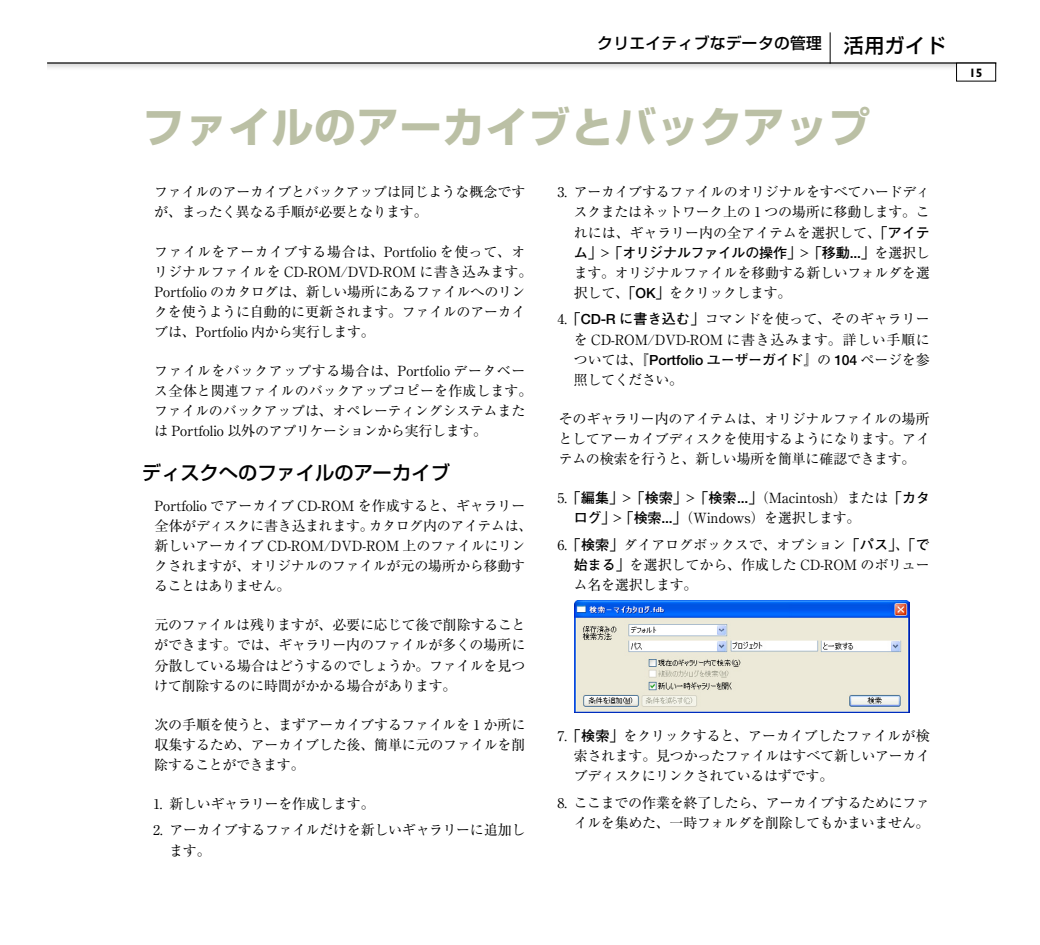
<style>
.page{position:relative;width:1040px;height:945px;background:#fff}
.page>*{position:absolute;margin:0;border:0;box-sizing:border-box;transform-origin:0 0}
.t1{font:700 42px "Shin Go";letter-spacing:.02em;color:#bbc0a5}
.t2{font:500 19.95px "Shin Go";letter-spacing:.025em;color:#000}
.t3{font:500 19.25px "Shin Go";color:#000}
.t4{font:500 15.75px "Shin Go";letter-spacing:.02em;color:#000}
.BODY_TEXT{font:14px/20.1px "Ryumin";letter-spacing:-.015em;color:#000}
.STEPS{font:14px/20.1px "Ryumin";letter-spacing:-.02em;color:#000;text-align:justify}
.t5{font:700 12.25px "Gill Sans";color:#000}
.s1{font-family:"Futo Go B101";font-weight:700}
</style>
<div class="page">
<svg style="left:47px;top:64px;width:909px;height:4px"></svg>
<hr style="left:47px;top:63px;width:949px;height:1px;background:#000">
<div style="left:956px;top:63px;width:40px;height:19px;border:1px solid #000"></div>
<hr style="left:829px;top:32px;width:1px;height:32px;background:#000">
<img style="left:575px;top:600px;width:334px;height:112px">
<p class="t4" style="left:597px;top:33px;width:226px">クリエイティブなデータの管理</p>
<p class="t2" style="left:844px;top:32px;width:103px">活用ガイド</p>
<h1 class="t1" style="left:143px;top:99px;width:729px">ファイルのアーカイブとバックアップ</h1>
<p class="BODY_TEXT" style="left:154px;top:182px;width:373px">ファイルのアーカイブとバックアップは同じような概念ですが、まったく異なる手順が必要となります。</p>
<p class="BODY_TEXT" style="left:154px;top:241px;width:380px">ファイルをアーカイブする場合は、Portfolio を使って、オリジナルファイルを CD-ROM/DVD-ROM に書き込みます。Portfolio のカタログは、新しい場所にあるファイルへのリンクを使うように自動的に更新されます。ファイルのアーカイブは、Portfolio 内から実行します。</p>
<p class="BODY_TEXT" style="left:154px;top:361px;width:380px">ファイルをバックアップする場合は、Portfolio データベース全体と関連ファイルのバックアップコピーを作成します。ファイルのバックアップは、オペレーティングシステムまたは Portfolio 以外のアプリケーションから実行します。</p>
<h2 class="t3" style="left:142px;top:460px;width:310px">ディスクへのファイルのアーカイブ</h2>
<p class="BODY_TEXT" style="left:154px;top:495px;width:380px">Portfolio でアーカイブ CD-ROM を作成すると、ギャラリー全体がディスクに書き込まれます。カタログ内のアイテムは、新しいアーカイブ CD-ROM/DVD-ROM 上のファイルにリンクされますが、オリジナルのファイルが元の場所から移動することはありません。</p>
<p class="BODY_TEXT" style="left:154px;top:615px;width:373px;text-align:justify">元のファイルは残りますが、必要に応じて後で削除することができます。では、ギャラリー内のファイルが多くの場所に分散している場合はどうするのでしょうか。ファイルを見つけて削除するのに時間がかかる場合があります。</p>
<p class="BODY_TEXT" style="left:154px;top:714px;width:372px;text-align:justify">次の手順を使うと、まずアーカイブするファイルを 1 か所に収集するため、アーカイブした後、簡単に元のファイルを削除することができます。</p>
<p class="STEPS" style="left:153px;top:793px;width:223px">1. 新しいギャラリーを作成します。</p>
<p class="STEPS" style="left:169px;top:820px;width:357px;text-indent:-16px">2. アーカイブするファイルだけを新しいギャラリーに追加します。</p>
<p class="STEPS" style="left:573px;top:182px;width:358px;text-indent:-16px">3. アーカイブするファイルのオリジナルをすべてハードディスクまたはネットワーク上の 1 つの場所に移動します。これには、ギャラリー内の全アイテムを選択して、<span class="s1">「アイテム」</span>&gt; <span class="s1">「オリジナルファイルの操作」</span>&gt; <span class="s1">「移動...」</span>を選択します。オリジナルファイルを移動する新しいフォルダを選択して、<span class="s1">「OK」</span>をクリックします。</p>
<p class="STEPS" style="left:573px;top:309px;width:357px;text-indent:-16px">4. <span class="s1">「CD-R に書き込む」</span>コマンドを使って、そのギャラリーを CD-ROM/DVD-ROM に書き込みます。詳しい手順については、<span class="s1">『Portfolio ユーザーガイド』</span>の <span class="s1">104</span> ページを参照してください。</p>
<p class="BODY_TEXT" style="left:558px;top:408px;width:373px;text-align:justify">そのギャラリー内のアイテムは、オリジナルファイルの場所としてアーカイブディスクを使用するようになります。アイテムの検索を行うと、新しい場所を簡単に確認できます。</p>
<p class="STEPS" style="left:574px;top:488px;width:357px;text-indent:-16px">5. <span class="s1">「編集」</span>&gt; <span class="s1">「検索」</span>&gt; <span class="s1">「検索...」</span>（Macintosh）または<span class="s1">「カタログ」</span>&gt; <span class="s1">「検索...」</span>（Windows）を選択します。</p>
<p class="STEPS" style="left:574px;top:534px;width:357px;text-indent:-16px">6. <span class="s1">「検索」</span>ダイアログボックスで、オプション<span class="s1">「パス」</span>、<span class="s1">「で始まる」</span>を選択してから、作成した CD-ROM のボリューム名を選択します。</p>
<p class="STEPS" style="left:574px;top:726px;width:358px;text-indent:-16px">7. <span class="s1">「検索」</span>をクリックすると、アーカイブしたファイルが検索されます。見つかったファイルはすべて新しいアーカイブディスクにリンクされているはずです。</p>
<p class="STEPS" style="left:557px;top:792px;width:374px;text-align:right">8. ここまでの作業を終了したら、アーカイブするためにファイルを集めた、一時フォルダを削除してもかまいません。</p>
<p class="t5" style="left:969px;top:66px;width:15px">15</p>
</div>
